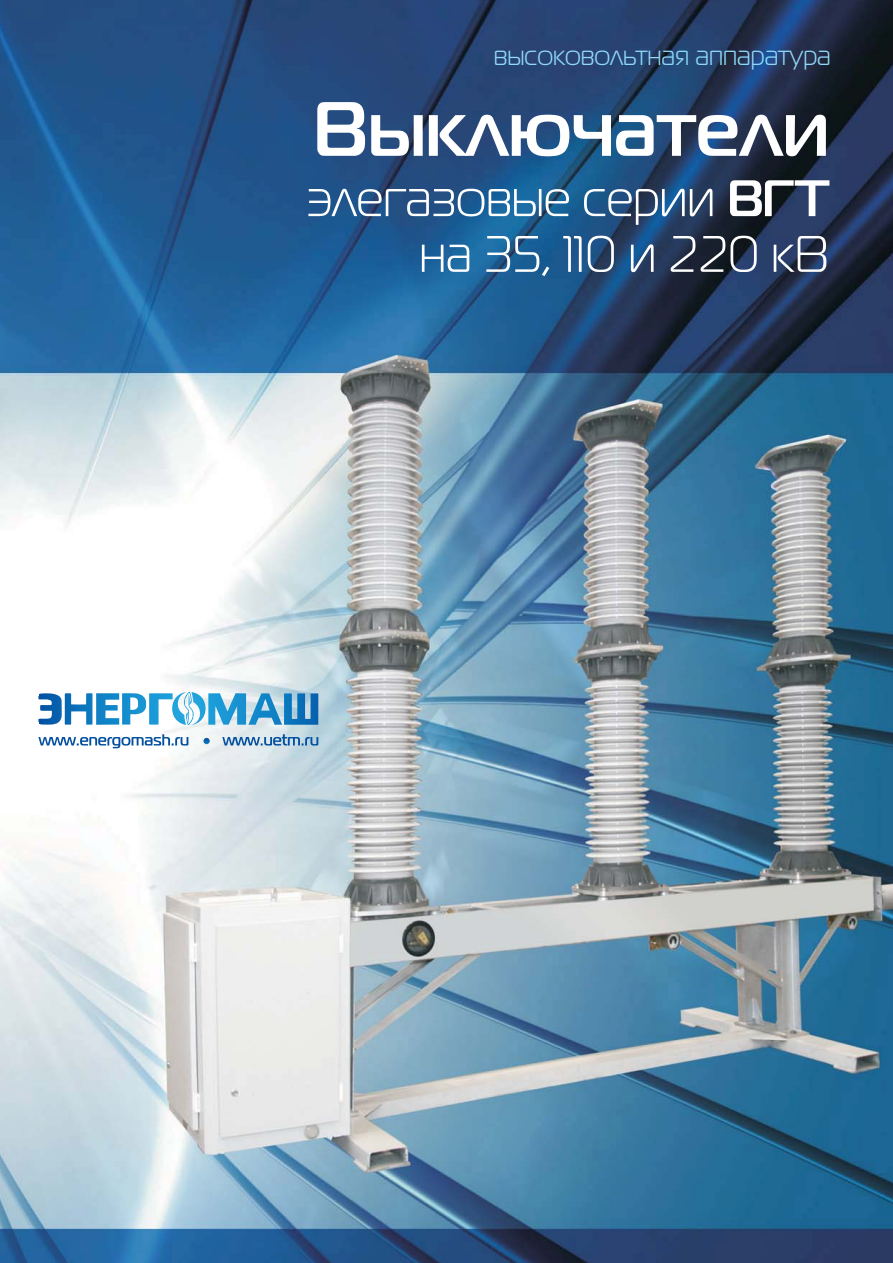
<style>
.page{position:relative;width:893px;height:1263px;background:#fff}
.page>*{position:absolute;margin:0;border:0;box-sizing:border-box;transform-origin:0 0}
.t1{font:700 76.8px "Magistral TT";color:#fff}
.t2{font:51.15px/55.7px "Magistral TT";color:#fff;text-align:right}
.t3{font:27px "Magistral TT";color:#8fd8f8}
.s1{font-weight:700}
</style>
<div class="page">
<img style="left:0;top:0;width:893px;height:1263px">
<svg style="left:38px;top:692px;width:280px;height:33px"></svg>
<svg style="left:38px;top:734px;width:280px;height:14px"></svg>
<p class="t3" style="left:494px;top:40px;width:338px">высоковольтная аппаратура</p>
<h1 class="t1" style="left:313px;top:84px;width:518px">Выключатели</h1>
<p class="t2" style="left:307px;top:171px;width:523px">элегазовые серии <span class="s1">ВГТ </span>на 35, 110 и 220 кВ</p>
</div>
